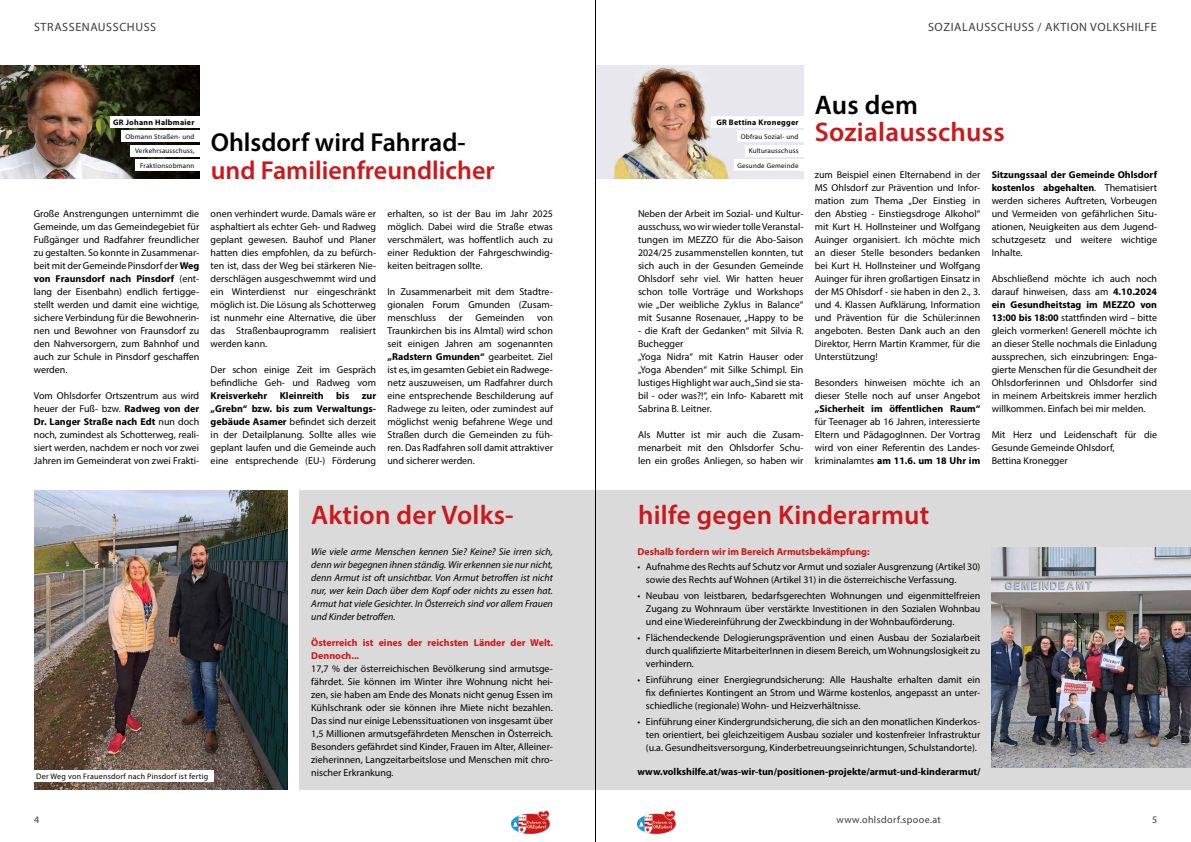
<style>
.page{position:relative;width:1191px;height:842px;background:#fff}
.page>*{position:absolute;margin:0;border:0;box-sizing:border-box;transform-origin:0 0}
.t1{font:600 27px "Myriad Pro";letter-spacing:.01em;color:#cd171a}
.t2{font:600 27px "Myriad Pro";letter-spacing:.01em;color:#000}
.t3{font:600 26px "Myriad Pro";color:#cd171a}
.t4{font:600 26px "Myriad Pro";color:#000}
.t5{font:12px "Myriad Pro";letter-spacing:.05em;color:#3c3c3b}
.t6{font:10px/13px "Myriad Pro";color:#000;text-align:justify}
.t7{font:italic 10px/13px "Myriad Pro";color:#000;text-align:justify}
.t8{font:700 10px "Myriad Pro";color:#000}
.t9{font:700 10px/13px "Myriad Pro";color:#cd171a}
.t10{font:10px "Myriad Pro";letter-spacing:.04em;color:#3c3c3b}
.t11{font:8px "Myriad Pro";letter-spacing:.03em;color:#000}
.t12{font:700 8px "Myriad Pro";letter-spacing:.03em;color:#000}
.t13{font:7px/14.3px "Myriad Pro";letter-spacing:.03em;color:#000;text-align:right}
.s1{font-weight:700}
</style>
<div class="page">
<img style="left:512px;top:811px;width:38px;height:24px">
<img style="left:637px;top:811px;width:39px;height:24px">
<div style="left:299px;top:490px;width:892px;height:299px;background:#dadada"></div>
<img style="left:0;top:65px;width:199px;height:114px">
<div style="left:110px;top:116px;width:90px;height:12px;background:#fff"></div>
<div style="left:121px;top:131px;width:79px;height:11px;background:#fff"></div>
<div style="left:130px;top:145px;width:70px;height:12px;background:#fff"></div>
<div style="left:135px;top:159px;width:65px;height:12px;background:#fff"></div>
<img style="left:34px;top:490px;width:254px;height:299px">
<img style="left:991px;top:547px;width:200px;height:220px">
<div style="left:33px;top:770px;width:181px;height:12px;background:#fff"></div>
<img style="left:596px;top:66px;width:208px;height:112px">
<div style="left:711px;top:116px;width:93px;height:12px;background:#fff"></div>
<div style="left:737px;top:131px;width:67px;height:11px;background:#fff"></div>
<div style="left:745px;top:145px;width:59px;height:12px;background:#fff"></div>
<div style="left:734px;top:159px;width:70px;height:12px;background:#fff"></div>
<hr style="left:595px;top:0;width:1px;height:842px;background:#000">
<p class="t5" style="left:34px;top:20px;width:123px">STRASSENAUSSCHUSS</p>
<p class="t5" style="left:928px;top:20px;width:230px">SOZIALAUSSCHUSS / AKTION VOLKSHILFE</p>
<p class="t12" style="left:113px;top:117px;width:83px">GR Johann Halbmaier</p>
<p class="t13" style="left:125px;top:129px;width:70px">Obmann Straßen- und<br>Verkehrsausschuss,<br>Fraktionsobmann</p>
<h2 class="t4" style="left:211px;top:125px;width:256px">Ohlsdorf wird Fahrrad-</h2>
<h2 class="t3" style="left:211px;top:153px;width:285px">und Familienfreundlicher</h2>
<p class="t6" style="left:34px;top:207px;width:167px">Große Anstrengungen unternimmt die Gemeinde, um das Gemeindegebiet für Fußgänger und Radfahrer freundlicher zu gestalten. So konnte in Zusammenar&shy;beit mit der Gemeinde Pinsdorf der <span class="s1">Weg von Fraunsdorf nach Pinsdorf</span> (ent&shy;lang der Eisenbahn) endlich fertigge&shy;stellt werden und damit eine wichtige, sichere Verbindung für die Bewohnerin&shy;nen und Bewohner von Fraunsdorf zu den Nahversorgern, zum Bahnhof und auch zur Schule in Pinsdorf geschaffen werden.</p>
<p class="t6" style="left:34px;top:389px;width:167px">Vom Ohlsdorfer Ortszentrum aus wird heuer der Fuß- bzw. <span class="s1">Radweg von der Dr. Langer Straße nach Edt</span> nun doch noch, zumindest als Schotterweg, reali&shy;siert werden, nachdem er noch vor zwei Jahren im Gemeinderat von zwei Frakti-</p>
<p class="t6" style="left:211px;top:207px;width:167px">onen verhindert wurde. Damals wäre er asphaltiert als echter Geh- und Radweg geplant gewesen. Bauhof und Planer hatten dies empfohlen, da zu befürch&shy;ten ist, dass der Weg bei stärkeren Nie&shy;derschlägen ausgeschwemmt wird und ein Winterdienst nur eingeschränkt möglich ist. Die Lösung als Schotterweg ist nunmehr eine Alternative, die über das Straßenbauprogramm realisiert werden kann.</p>
<p class="t6" style="left:211px;top:363px;width:167px">Der schon einige Zeit im Gespräch befindliche Geh- und Radweg vom</p>
<p class="t6" style="left:211px;top:389px;width:167px"><span class="s1">Kreisverkehr Kleinreith bis zur „Grebn“ bzw. bis zum Verwaltungs&shy;gebäude Asamer</span> befindet sich derzeit in der Detailplanung. Sollte alles wie geplant laufen und die Gemeinde auch eine entsprechende (EU-) Förderung</p>
<p class="t6" style="left:387px;top:207px;width:167px">erhalten, so ist der Bau im Jahr 2025 möglich. Dabei wird die Straße etwas verschmälert, was hoffentlich auch zu einer Reduktion der Fahrgeschwindig&shy;keiten beitragen sollte.</p>
<p class="t6" style="left:387px;top:285px;width:167px">In Zusammenarbeit mit dem Stadtre&shy;gionalen Forum Gmunden (Zusam&shy;menschluss</p>
<p class="t6" style="left:449px;top:311px;width:15px">der</p>
<p class="t6" style="left:475px;top:311px;width:50px">Gemeinden</p>
<p class="t6" style="left:387px;top:311px;width:167px;text-indent:150px">von Traunkirchen bis ins Almtal) wird schon seit einigen Jahren am sogenannten <span class="s1">„Radstern Gmunden“</span> gearbeitet. Ziel ist es, im gesamten Gebiet ein Radwege&shy;netz auszuweisen, um Radfahrer durch eine entsprechende Beschilderung auf Radwege zu leiten, oder zumindest auf möglichst wenig befahrene Wege und Straßen durch die Gemeinden zu füh&shy;ren. Das Radfahren soll damit attraktiver und sicherer werden.</p>
<p class="t12" style="left:716px;top:117px;width:84px">GR Bettina Kronegger</p>
<p class="t13" style="left:737px;top:129px;width:63px">Obfrau Sozial- und<br>Kulturausschuss<br>Gesunde Gemeinde</p>
<p class="t6" style="left:638px;top:207px;width:167px">Neben der Arbeit im Sozial- und Kultur&shy;ausschuss, wo wir wieder tolle Veranstal&shy;tungen im MEZZO für die Abo-Saison 2024/25 zusammenstellen konnten, tut sich auch in der Gesunden Gemeinde Ohlsdorf sehr viel. Wir hatten heuer schon tolle Vorträge und Workshops wie „Der weibliche Zyklus in Balance“ mit Susanne Rosenauer, „Happy to be</p>
<p class="t6" style="left:638px;top:324px;width:167px;text-align:left">- die Kraft der Gedanken“ mit Silvia R.<br>Buchegger<br>„Yoga Nidra“ mit Katrin Hauser oder „Yoga Abenden“ mit Silke Schimpl. Ein lustiges Highlight war auch „Sind sie sta&shy;bil - oder was?!“, ein Info- Kabarett mit<br>Sabrina B. Leitner.</p>
<p class="t6" style="left:638px;top:428px;width:167px">Als Mutter ist mir auch die Zusam&shy;menarbeit mit den Ohlsdorfer Schu&shy;len ein großes Anliegen, so haben wir</p>
<h1 class="t2" style="left:814px;top:88px;width:105px">Aus dem</h1>
<h1 class="t1" style="left:814px;top:115px;width:191px">Sozialausschuss</h1>
<p class="t6" style="left:815px;top:168px;width:167px">zum Beispiel einen Elternabend in der MS Ohlsdorf zur Prävention und Infor&shy;mation zum Thema „Der Einstieg in den Abstieg - Einstiegsdroge Alkohol“ mit Kurt H. Hollnsteiner und Wolfgang Auinger organisiert. Ich möchte mich an dieser Stelle besonders bedanken bei Kurt H. Hollnsteiner und Wolfgang Auinger für ihren großartigen Einsatz in der MS Ohlsdorf - sie haben in den 2., 3. und 4. Klassen Aufklärung, Information und Prävention für die Schüler:innen angeboten. Besten Dank auch an den Direktor, Herrn Martin Krammer, für die Unterstützung!</p>
<p class="t6" style="left:815px;top:376px;width:167px">Besonders hinweisen möchte ich an dieser Stelle noch auf unser Angebot</p>
<p class="t8" style="left:815px;top:402px;width:167px">„Sicherheit im öffentlichen Raum“</p>
<p class="t6" style="left:815px;top:415px;width:167px">für Teenager ab 16 Jahren, interessierte Eltern und PädagogInnen. Der Vortrag wird von einer Referentin des Landes&shy;kriminalamtes <span class="s1">am 11.6. um 18 Uhr im</span></p>
<p class="t6" style="left:991px;top:168px;width:167px"><span class="s1">Sitzungssaal der Gemeinde Ohlsdorf kostenlos abgehalten</span>. Thematisiert werden sicheres Auftreten, Vorbeugen und Vermeiden von gefährlichen Situ&shy;ationen, Neuigkeiten aus dem Jugend&shy;schutzgesetz und weitere wichtige Inhalte.</p>
<p class="t6" style="left:991px;top:272px;width:167px">Abschließend möchte ich auch noch darauf hinweisen, dass am <span class="s1">4.10.2024 ein Gesundheitstag im MEZZO von 13:00 bis 18:00</span> stattfinden wird – bitte gleich vormerken! Generell möchte ich an dieser Stelle nochmals die Einladung aussprechen, sich einzubringen: Enga&shy;gierte Menschen für die Gesundheit der Ohlsdorferinnen und Ohlsdorfer sind in meinem Arbeitskreis immer herzlich willkommen. Einfach bei mir melden.</p>
<p class="t6" style="left:991px;top:428px;width:167px;text-align:left">Mit Herz und Leidenschaft für die<br>Gesunde Gemeinde Ohlsdorf,<br>Bettina Kronegger</p>
<h1 class="t1" style="left:311px;top:497px;width:204px">Aktion der Volks-</h1>
<h1 class="t1" style="left:638px;top:497px;width:293px">hilfe gegen Kinderarmut</h1>
<p class="t11" style="left:36px;top:772px;width:174px">Der Weg von Frauensdorf nach Pinsdorf ist fertig</p>
<p class="t7" style="left:311px;top:545px;width:243px">Wie viele arme Menschen kennen Sie? Keine? Sie irren sich, denn wir begegnen ihnen ständig. Wir erkennen sie nur nicht, denn Armut ist oft unsichtbar. Von Armut betroffen ist nicht nur, wer kein Dach über dem Kopf oder nichts zu essen hat.<br>Armut hat viele Gesichter. In Österreich sind vor allem Frauen und Kinder betroffen.</p>
<p class="t9" style="left:311px;top:636px;width:243px">Österreich ist eines der reichsten Länder der Welt.<br>Dennoch...</p>
<p class="t6" style="left:311px;top:662px;width:243px">17,7 % der österreichischen Bevölkerung sind armutsge&shy;fährdet. Sie können im Winter ihre Wohnung nicht hei&shy;zen, sie haben am Ende des Monats nicht genug Essen im Kühlschrank oder sie können ihre Miete nicht bezahlen.<br>Das sind nur einige Lebenssituationen von insgesamt über 1,5 Millionen armutsgefährdeten Menschen in Österreich.<br>Besonders gefährdet sind Kinder, Frauen im Alter, Alleiner&shy;zieherinnen, Langzeitarbeitslose und Menschen mit chro&shy;nischer Erkrankung.</p>
<p class="t9" style="left:637px;top:544px;width:234px">Deshalb fordern wir im Bereich Armutsbekämpfung:</p>
<p class="t6" style="left:646px;top:560px;width:336px;text-indent:-8px">• Aufnahme des Rechts auf Schutz vor Armut und sozialer Ausgrenzung (Artikel 30) sowie des Rechts auf Wohnen (Artikel 31) in die österreichische Verfassung.</p>
<p class="t6" style="left:646px;top:589px;width:336px;text-indent:-8px">• Neubau von leistbaren, bedarfsgerechten Wohnungen und eigenmittelfreien Zugang zu Wohnraum über verstärkte Investitionen in den Sozialen Wohnbau und eine Wiedereinführung der Zweckbindung in der Wohnbauförderung.</p>
<p class="t6" style="left:646px;top:631px;width:336px;text-indent:-8px">• Flächendeckende Delogierungsprävention und einen Ausbau der Sozialarbeit durch qualifizierte MitarbeiterInnen in diesem Bereich, um Wohnungslosigkeit zu verhindern.</p>
<p class="t6" style="left:646px;top:673px;width:336px;text-indent:-8px">• Einführung einer Energiegrundsicherung: Alle Haushalte erhalten damit ein fix definiertes Kontingent an Strom und Wärme kostenlos, angepasst an unter&shy;schiedliche (regionale) Wohn- und Heizverhältnisse.</p>
<p class="t6" style="left:646px;top:715px;width:336px;text-indent:-8px">• Einführung einer Kindergrundsicherung, die sich an den monatlichen Kinderkos&shy;ten orientiert, bei gleichzeitigem Ausbau sozialer und kostenfreier Infrastruktur (u.a. Gesundheitsversorgung, Kinderbetreuungseinrichtungen, Schulstandorte).</p>
<p class="t8" style="left:637px;top:765px;width:344px">www.volkshilfe.at/was-wir-tun/positionen-projekte/armut-und-kinderarmut/</p>
<p class="t10" style="left:34px;top:813px;width:7px">4</p>
<p class="t10" style="left:836px;top:813px;width:106px">www.ohlsdorf.spooe.at</p>
<p class="t10" style="left:1152px;top:813px;width:7px">5</p>
</div>
